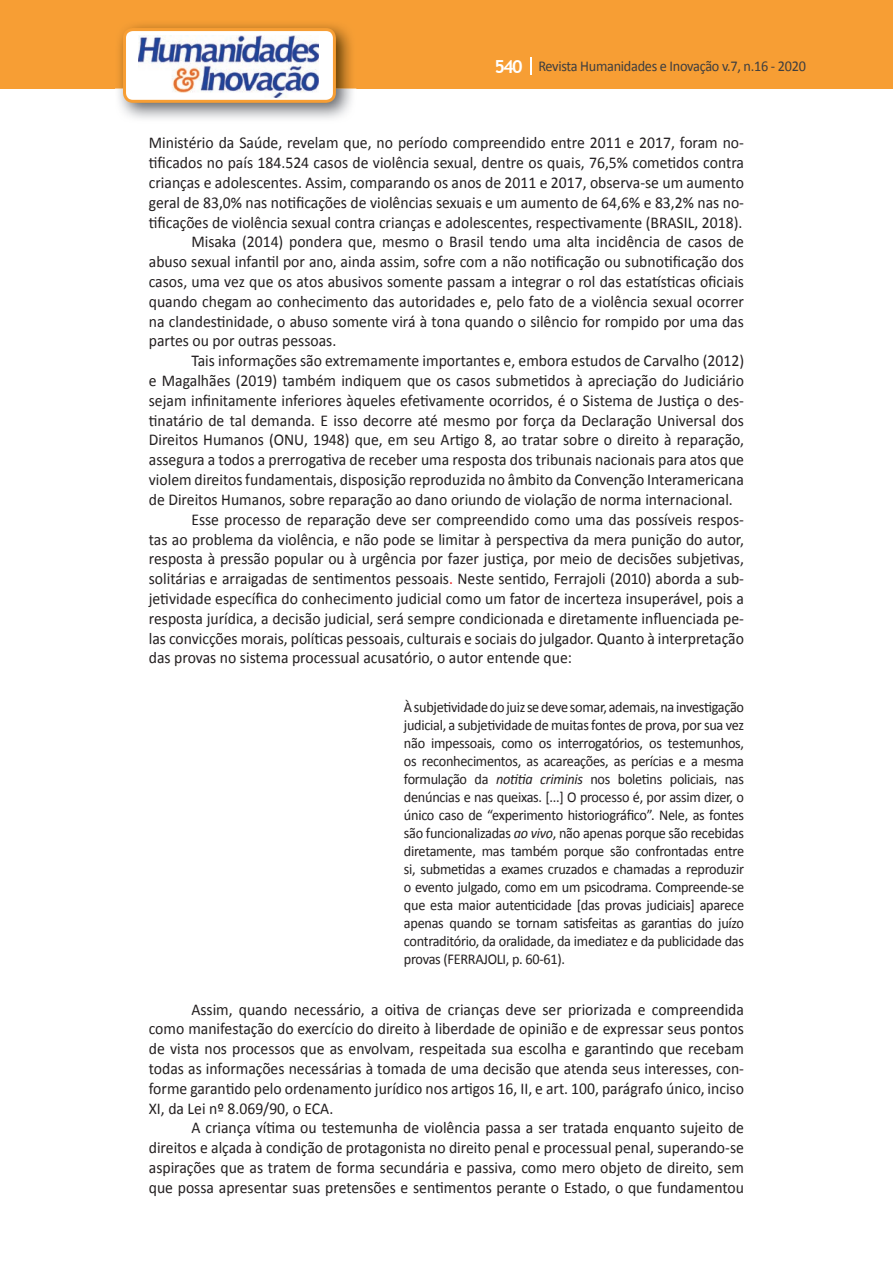
<style>
.page{position:relative;width:893px;height:1263px;background:#fff}
.page>*{position:absolute;margin:0;border:0;box-sizing:border-box;transform-origin:0 0}
.t1{font:16.5px/19.8px "Calibri";color:#231f20;text-align:justify;scale:.95 1}
.t2{font:15px/18px "Calibri";letter-spacing:-.02em;color:#231f20;text-align:justify;scale:.95 1}
.t3{font:15px "Calibri";letter-spacing:-.02em;color:#3e3e3f;scale:.95 1}
.s1{font-family:"Trebuchet MS";font-weight:700;font-size:18px;color:#fff}
.s2{color:#ee1f23}
.s3{font-style:italic}
</style>
<div class="page">
<div style="left:0;top:0;width:893px;height:88px;background:#f79e34"></div>
<svg style="left:530px;top:57px;width:2px;height:18px"></svg>
<img style="left:115px;top:24px;width:241px;height:95px">
<svg style="left:123px;top:28px;width:213px;height:75px"></svg>
<p class="t3" style="left:495px;top:57px;width:329px"><span class="s1">540</span> Revista Humanidades e Inovação v.7, n.16 - 2020</p>
<p class="t1" style="left:149px;top:133px;width:628px">Ministério da Saúde, revelam que, no período compreendido entre 2011 e 2017, foram no-</p>
<p class="t1" style="left:149px;top:153px;width:628px">tificados no país 184.524 casos de violência sexual, dentre os quais, 76,5% cometidos contra</p>
<p class="t1" style="left:149px;top:173px;width:628px">crianças e adolescentes. Assim, comparando os anos de 2011 e 2017, observa-se um aumento</p>
<p class="t1" style="left:149px;top:193px;width:628px">geral de 83,0% nas notificações de violências sexuais e um aumento de 64,6% e 83,2% nas no-</p>
<p class="t1" style="left:149px;top:212px;width:626px">tificações de violência sexual contra crianças e adolescentes, respectivamente (BRASIL, 2018).</p>
<p class="t1" style="left:191px;top:232px;width:583px">Misaka (2014) pondera que, mesmo o Brasil tendo uma alta incidência de casos de</p>
<p class="t1" style="left:149px;top:252px;width:628px">abuso sexual infantil por ano, ainda assim, sofre com a não notificação ou subnotificação dos</p>
<p class="t1" style="left:149px;top:272px;width:628px">casos, uma vez que os atos abusivos somente passam a integrar o rol das estatísticas oficiais</p>
<p class="t1" style="left:149px;top:292px;width:628px">quando chegam ao conhecimento das autoridades e, pelo fato de a violência sexual ocorrer</p>
<p class="t1" style="left:149px;top:311px;width:628px">na clandestinidade, o abuso somente virá à tona quando o silêncio for rompido por uma das</p>
<p class="t1" style="left:149px;top:331px;width:199px">partes ou por outras pessoas.</p>
<p class="t1" style="left:191px;top:351px;width:583px">Tais informações são extremamente importantes e, embora estudos de Carvalho (2012)</p>
<p class="t1" style="left:149px;top:371px;width:628px">e Magalhães (2019) também indiquem que os casos submetidos à apreciação do Judiciário</p>
<p class="t1" style="left:149px;top:391px;width:628px">sejam infinitamente inferiores àqueles efetivamente ocorridos, é o Sistema de Justiça o des-</p>
<p class="t1" style="left:149px;top:410px;width:628px">tinatário de tal demanda. E isso decorre até mesmo por força da Declaração Universal dos</p>
<p class="t1" style="left:149px;top:430px;width:628px">Direitos Humanos (ONU, 1948) que, em seu Artigo 8, ao tratar sobre o direito à reparação,</p>
<p class="t1" style="left:149px;top:450px;width:628px">assegura a todos a prerrogativa de receber uma resposta dos tribunais nacionais para atos que</p>
<p class="t1" style="left:149px;top:470px;width:628px">violem direitos fundamentais, disposição reproduzida no âmbito da Convenção Interamericana</p>
<p class="t1" style="left:149px;top:490px;width:616px">de Direitos Humanos, sobre reparação ao dano oriundo de violação de norma internacional.</p>
<p class="t1" style="left:191px;top:509px;width:583px">Esse processo de reparação deve ser compreendido como uma das possíveis respos-</p>
<p class="t1" style="left:149px;top:529px;width:628px">tas ao problema da violência, e não pode se limitar à perspectiva da mera punição do autor,</p>
<p class="t1" style="left:149px;top:549px;width:628px">resposta à pressão popular ou à urgência por fazer justiça, por meio de decisões subjetivas,</p>
<p class="t1" style="left:149px;top:569px;width:628px">solitárias e arraigadas de sentimentos pessoais<span class="s2">.</span> Neste sentido, Ferrajoli (2010) aborda a sub-</p>
<p class="t1" style="left:149px;top:589px;width:628px">jetividade específica do conhecimento judicial como um fator de incerteza insuperável, pois a</p>
<p class="t1" style="left:149px;top:608px;width:628px">resposta jurídica, a decisão judicial, será sempre condicionada e diretamente influenciada pe-</p>
<p class="t1" style="left:149px;top:628px;width:628px">las convicções morais, políticas pessoais, culturais e sociais do julgador. Quanto à interpretação</p>
<p class="t1" style="left:149px;top:648px;width:447px">das provas no sistema processual acusatório, o autor entende que:</p>
<p class="t2" style="left:404px;top:698px;width:360px">À subjetividade do juiz se deve somar, ademais, na investigação judicial, a subjetividade de muitas fontes de prova, por sua vez não impessoais, como os interrogatórios, os testemunhos, os reconhecimentos, as acareações, as perícias e a mesma formulação da <span class="s3">notitia criminis</span> nos boletins policiais, nas denúncias e nas queixas. [...] O processo é, por assim dizer, o único caso de “experimento historiográfico”. Nele, as fontes são funcionalizadas <span class="s3">ao vivo</span>, não apenas porque são recebidas diretamente, mas também porque são confrontadas entre si, submetidas a exames cruzados e chamadas a reproduzir o evento julgado, como em um psicodrama. Compreende-se que esta maior autenticidade [das provas judiciais] aparece apenas quando se tornam satisfeitas as garantias do juízo contraditório, da oralidade, da imediatez e da publicidade das provas (FERRAJOLI, p. 60-61).</p>
<p class="t1" style="left:149px;top:999px;width:628px;text-indent:43px">Assim, quando necessário, a oitiva de crianças deve ser priorizada e compreendida como manifestação do exercício do direito à liberdade de opinião e de expressar seus pontos de vista nos processos que as envolvam, respeitada sua escolha e garantindo que recebam todas as informações necessárias à tomada de uma decisão que atenda seus interesses, con&shy;forme garantido pelo ordenamento jurídico nos artigos 16, II, e art. 100, parágrafo único, inciso XI, da Lei nº 8.069/90, o ECA.</p>
<p class="t1" style="left:149px;top:1118px;width:628px;text-indent:43px">A criança vítima ou testemunha de violência passa a ser tratada enquanto sujeito de direitos e alçada à condição de protagonista no direito penal e processual penal, superando-se aspirações que as tratem de forma secundária e passiva, como mero objeto de direito, sem que possa apresentar suas pretensões e sentimentos perante o Estado, o que fundamentou</p>
</div>
